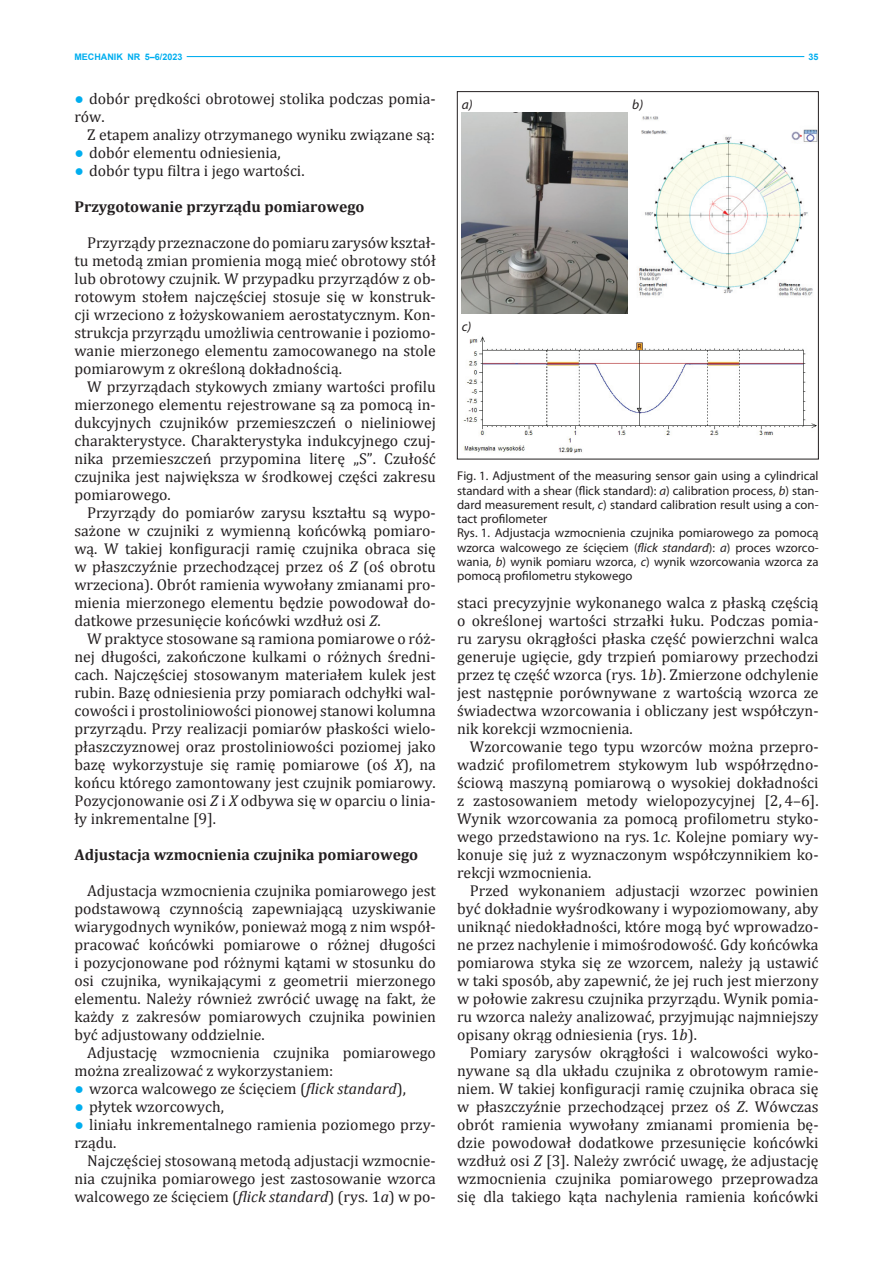
<style>
.page{position:relative;width:893px;height:1263px;background:#fff}
.page>*{position:absolute;margin:0;border:0;box-sizing:border-box;transform-origin:0 0}
.tekst{font:15.75px/18px "Cambria";color:#231f20;text-align:justify}
.tytulik{font:700 15.75px "Cambria";color:#231f20}
.przypis{font:italic 13.5px "Myriad";color:#231f20}
.przypis-2{font:12.75px/14.2px "Myriad Pro";color:#231f20}
.przypis-3{font:700 9px "Arial";color:#00aeef}
.s1{font-family:"Arial";color:#00aeef}
.s2{font-style:italic}
</style>
<div class="page">
<img style="left:462px;top:112px;width:165px;height:201px">
<img style="left:639px;top:116px;width:178px;height:180px">
<img style="left:463px;top:336px;width:354px;height:117px">
<div style="left:457px;top:91px;width:362px;height:368px;border:1px solid #231f20"></div>
<hr style="left:187px;top:56px;width:617px;height:1px;background:#00aeef">
<p class="przypis-3" style="left:74px;top:51px;width:110px">MECHANIK NR 5–6/2023</p>
<p class="przypis-3" style="left:808px;top:51px;width:12px">35</p>
<p class="tekst" style="left:74px;top:89px;width:363px"><span class="s1">●</span> dobór prędkości obrotowej stolika podczas pomia&shy;rów.</p>
<p class="tekst" style="left:87px;top:125px;width:349px">Z etapem analizy otrzymanego wyniku związane są:</p>
<p class="tekst" style="left:74px;top:143px;width:208px"><span class="s1">●</span> dobór elementu odniesienia,</p>
<p class="tekst" style="left:74px;top:161px;width:232px"><span class="s1">●</span> dobór typu filtra i jego wartości.</p>
<p class="tytulik" style="left:74px;top:195px;width:292px">Przygotowanie przyrządu pomiarowego</p>
<p class="tekst" style="left:74px;top:233px;width:363px;text-indent:13px">Przyrządyprzeznaczonedopomiaruzarysówkształ&shy;tu metodą zmian promienia mogą mieć obrotowy stół lub obrotowy czujnik. W przypadku przyrządów z ob&shy;rotowym stołem najczęściej stosuje się w konstruk&shy;cji wrzeciono z łożyskowaniem aerostatycznym. Kon&shy;strukcja przyrządu umożliwia centrowanie i poziomo&shy;wanie mierzonego elementu zamocowanego na stole pomiarowym z określoną dokładnością.</p>
<p class="tekst" style="left:74px;top:377px;width:363px;text-indent:13px">W przyrządach stykowych zmiany wartości profilu mierzonego elementu rejestrowane są za pomocą in&shy;dukcyjnych czujników przemieszczeń o nieliniowej charakterystyce. Charakterystyka indukcyjnego czuj&shy;nika przemieszczeń przypomina literę „S”. Czułość czujnika jest największa w środkowej części zakresu pomiarowego.</p>
<p class="tekst" style="left:74px;top:503px;width:363px;text-indent:13px">Przyrządy do pomiarów zarysu kształtu są wypo&shy;sażone w czujniki z wymienną końcówką pomiaro&shy;wą. W takiej konfiguracji ramię czujnika obraca się w płaszczyźnie przechodzącej przez oś <span class="s2">Z</span> (oś obrotu wrzeciona). Obrót ramienia wywołany zmianami pro&shy;mienia mierzonego elementu będzie powodował do&shy;datkowe przesunięcie końcówki wzdłuż osi <span class="s2">Z</span>.</p>
<p class="tekst" style="left:74px;top:629px;width:363px;text-indent:13px">W praktyce stosowane są ramiona pomiarowe o róż&shy;nej długości, zakończone kulkami o różnych średni&shy;cach. Najczęściej stosowanym materiałem kulek jest rubin. Bazę odniesienia przy pomiarach odchyłki wal&shy;cowości i prostoliniowości pionowej stanowi kolumna przyrządu. Przy realizacji pomiarów płaskości wielo&shy;płaszczyznowej oraz prostoliniowości poziomej jako bazę wykorzystuje się ramię pomiarowe (oś <span class="s2">X</span>), na końcu którego zamontowany jest czujnik pomiarowy.<br>Pozycjonowanie osi <span class="s2">Z</span> i <span class="s2">X</span> odbywa się w oparciu o linia&shy;ły inkrementalne [9].</p>
<p class="tytulik" style="left:74px;top:843px;width:345px">Adjustacja wzmocnienia czujnika pomiarowego</p>
<p class="tekst" style="left:74px;top:881px;width:363px;text-indent:13px">Adjustacja wzmocnienia czujnika pomiarowego jest podstawową czynnością zapewniającą uzyskiwanie wiarygodnych wyników, ponieważ mogą z nim współ&shy;pracować końcówki pomiarowe o różnej długości i pozycjonowane pod różnymi kątami w stosunku do osi czujnika, wynikającymi z geometrii mierzonego elementu. Należy również zwrócić uwagę na fakt, że każdy z zakresów pomiarowych czujnika powinien być adjustowany oddzielnie.</p>
<p class="tekst" style="left:74px;top:1043px;width:363px;text-indent:13px">Adjustację wzmocnienia czujnika pomiarowego można zrealizować z wykorzystaniem:</p>
<p class="tekst" style="left:74px;top:1079px;width:333px"><span class="s1">●</span> wzorca walcowego ze ścięciem (<span class="s2">flick standard</span>),</p>
<p class="tekst" style="left:74px;top:1097px;width:151px"><span class="s1">●</span> płytek wzorcowych,</p>
<p class="tekst" style="left:74px;top:1115px;width:363px"><span class="s1">●</span> liniału inkrementalnego ramienia poziomego przy&shy;rządu.</p>
<p class="tekst" style="left:74px;top:1151px;width:363px;text-indent:13px">Najczęściej stosowaną metodą adjustacji wzmocnie&shy;nia czujnika pomiarowego jest zastosowanie wzorca walcowego ze ścięciem (<span class="s2">flick standard</span>) (rys. 1<span class="s2">a</span>) w po-</p>
<p class="przypis" style="left:462px;top:97px;width:12px">a)</p>
<p class="przypis" style="left:632px;top:97px;width:12px">b)</p>
<p class="przypis" style="left:462px;top:320px;width:11px">c)</p>
<p class="przypis-2" style="left:457px;top:469px;width:363px">Fig. 1. Adjustment of the measuring sensor gain using a cylindrical standard with a shear (flick standard): <span class="s2">a</span>) calibration process, <span class="s2">b</span>) stan&shy;dard measurement result, <span class="s2">c</span>) standard calibration result using a con&shy;tact profilometer<br>Rys. 1. Adjustacja wzmocnienia czujnika pomiarowego za pomocą wzorca walcowego ze ścięciem (<span class="s2">flick standard</span>): <span class="s2">a</span>) proces wzorco&shy;wania, <span class="s2">b</span>) wynik pomiaru wzorca, <span class="s2">c</span>) wynik wzorcowania wzorca za pomocą profilometru stykowego</p>
<p class="tekst" style="left:457px;top:593px;width:363px">staci precyzyjnie wykonanego walca z płaską częścią o określonej wartości strzałki łuku. Podczas pomia&shy;ru zarysu okrągłości płaska część powierzchni walca generuje ugięcie, gdy trzpień pomiarowy przechodzi przez tę część wzorca (rys. 1<span class="s2">b</span>). Zmierzone odchylenie jest następnie porównywane z wartością wzorca ze świadectwa wzorcowania i obliczany jest współczyn&shy;nik korekcji wzmocnienia.</p>
<p class="tekst" style="left:457px;top:737px;width:363px;text-indent:13px">Wzorcowanie tego typu wzorców można przepro&shy;wadzić profilometrem stykowym lub współrzędno&shy;ściową maszyną pomiarową o wysokiej dokładności z zastosowaniem metody wielopozycyjnej [2, 4–6].<br>Wynik wzorcowania za pomocą profilometru styko&shy;wego przedstawiono na rys. 1<span class="s2">c</span>. Kolejne pomiary wy&shy;konuje się już z wyznaczonym współczynnikiem ko&shy;rekcji wzmocnienia.</p>
<p class="tekst" style="left:457px;top:881px;width:363px;text-indent:13px">Przed wykonaniem adjustacji wzorzec powinien być dokładnie wyśrodkowany i wypoziomowany, aby uniknąć niedokładności, które mogą być wprowadzo&shy;ne przez nachylenie i mimośrodowość. Gdy końcówka pomiarowa styka się ze wzorcem, należy ją ustawić w taki sposób, aby zapewnić, że jej ruch jest mierzony w połowie zakresu czujnika przyrządu. Wynik pomia&shy;ru wzorca należy analizować, przyjmując najmniejszy opisany okrąg odniesienia (rys. 1<span class="s2">b</span>).</p>
<p class="tekst" style="left:457px;top:1043px;width:363px;text-indent:13px">Pomiary zarysów okrągłości i walcowości wyko&shy;nywane są dla układu czujnika z obrotowym ramie&shy;niem. W takiej konfiguracji ramię czujnika obraca się w płaszczyźnie przechodzącej przez oś <span class="s2">Z</span>. Wówczas obrót ramienia wywołany zmianami promienia bę&shy;dzie powodował dodatkowe przesunięcie końcówki wzdłuż osi <span class="s2">Z</span> [3]. Należy zwrócić uwagę, że adjustację wzmocnienia czujnika pomiarowego przeprowadza się dla takiego kąta nachylenia ramienia końcówki</p>
</div>
